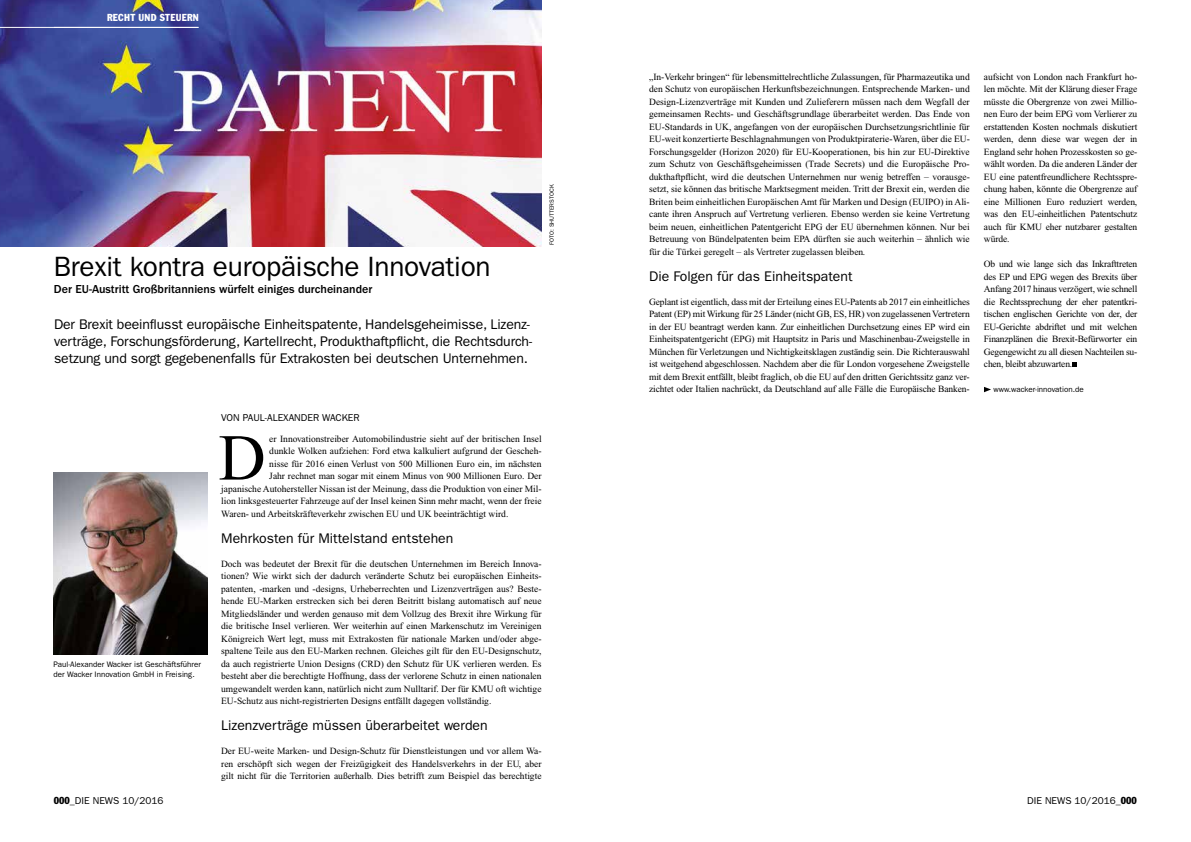
<style>
.page{position:relative;width:1191px;height:842px;background:#fff}
.page>*{position:absolute;margin:0;border:0;box-sizing:border-box;transform-origin:0 0}
.t1{font:65.5px "Times New Roman";color:#000}
.t2{font:28px "Franklin Gothic";letter-spacing:-.01em;color:#000}
.t3{font:14px/17px "Franklin Gothic";letter-spacing:-.01em;color:#000}
.t4{font:500 12px "Franklin Gothic";color:#000}
.t5{font:10px "Franklin Gothic";color:#000}
.t6{font:condensed 10px "Franklin Gothic";letter-spacing:.03em;color:#fff}
.t7{font:9.5px/12.5px "Times New Roman";color:#000;text-align:justify}
.t8{font:8px/10px "Franklin Gothic";color:#000}
.t9{font:6px "Franklin Gothic";color:#000}
.s1{font-stretch:condensed}
</style>
<div class="page">
<img style="left:0;top:0;width:541px;height:247px">
<img style="left:54px;top:472px;width:153px;height:183px">
<hr style="left:0;top:27px;width:198px;height:1px;background:#fff">
<svg style="left:1072px;top:362px;width:5px;height:5px"></svg>
<svg style="left:984px;top:387px;width:7px;height:5px"></svg>
<p class="t6" style="left:107px;top:11px;width:93px">RECHT UND STEUERN</p>
<h2 class="t2" style="left:54px;top:251px;width:438px">Brexit kontra europäische Innovation</h2>
<p class="t4" style="left:54px;top:282px;width:320px">Der EU-Austritt Großbritanniens würfelt einiges durcheinander</p>
<p class="t3" style="left:54px;top:316px;width:479px">Der Brexit beeinflusst europäische Einheitspatente, Handelsgeheimisse, Lizenz&shy;verträge, Forschungsförderung, Kartellrecht, Produkthaftpflicht, die Rechtsdurch&shy;setzung und sorgt gegebenenfalls für Extrakosten bei deutschen Unternehmen.</p>
<p class="t9" style="left:548px;top:245px;width:62px;rotate:-90deg">FOTO: SHUTTERSTOCK</p>
<p class="t8" style="left:54px;top:659px;width:149px">Paul-Alexander Wacker ist Geschäftsführer der Wacker Innovation GmbH in Freising.</p>
<p class="t5" style="left:221px;top:412px;width:140px">VON PAUL-ALEXANDER WACKER</p>
<p class="t7" style="left:269px;top:432px;width:274px">er Innovationstreiber Automobilindustrie sieht auf der britischen Insel</p>
<p class="t7" style="left:269px;top:445px;width:274px">dunkle Wolken aufziehen: Ford etwa kalkuliert aufgrund der Gescheh-</p>
<p class="t7" style="left:269px;top:457px;width:274px">nisse für 2016 einen Verlust von 500 Millionen Euro ein, im nächsten</p>
<p class="t7" style="left:269px;top:470px;width:274px">Jahr rechnet man sogar mit einem Minus von 900 Millionen Euro. Der</p>
<p class="t7" style="left:221px;top:482px;width:322px">japanische Autohersteller Nissan ist der Meinung, dass die Produktion von einer Mil-</p>
<p class="t7" style="left:221px;top:495px;width:322px">lion linksgesteuerter Fahrzeuge auf der Insel keinen Sinn mehr macht, wenn der freie</p>
<p class="t7" style="left:221px;top:507px;width:289px">Waren- und Arbeitskräfteverkehr zwischen EU und UK beeinträchtigt wird.</p>
<h3 class="t3" style="left:221px;top:530px;width:234px">Mehrkosten für Mittelstand entstehen</h3>
<p class="t7" style="left:221px;top:557px;width:322px">Doch was bedeutet der Brexit für die deutschen Unternehmen im Bereich Innova&shy;tionen? Wie wirkt sich der dadurch veränderte Schutz bei europäischen Einheits&shy;patenten, -marken und -designs, Urheberrechten und Lizenzverträgen aus? Beste&shy;hende EU-Marken erstrecken sich bei deren Beitritt bislang automatisch auf neue Mitgliedsländer und werden genauso mit dem Vollzug des Brexit ihre Wirkung für die britische Insel verlieren. Wer weiterhin auf einen Markenschutz im Vereinigen Königreich Wert legt, muss mit Extrakosten für nationale Marken und/oder abge&shy;spaltene Teile aus den EU-Marken rechnen. Gleiches gilt für den EU-Designschutz, da auch registrierte Union Designs (CRD) den Schutz für UK verlieren werden. Es besteht aber die berechtigte Hoffnung, dass der verlorene Schutz in einen nationalen umgewandelt werden kann, natürlich nicht zum Nulltarif. Der für KMU oft wichtige EU-Schutz aus nicht-registrierten Designs entfällt dagegen vollständig.</p>
<h3 class="t3" style="left:221px;top:717px;width:268px">Lizenzverträge müssen überarbeitet werden</h3>
<p class="t7" style="left:221px;top:745px;width:322px">Der EU-weite Marken- und Design-Schutz für Dienstleistungen und vor allem Wa&shy;ren erschöpft sich wegen der Freizügigkeit des Handelsverkehrs in der EU, aber gilt nicht für die Territorien außerhalb. Dies betrifft zum Beispiel das berechtigte</p>
<h1 class="t1" style="left:218px;top:422px;width:49px">D</h1>
<p class="t7" style="left:649px;top:70px;width:322px">„In-Verkehr bringen“ für lebensmittelrechtliche Zulassungen, für Pharmazeutika und den Schutz von europäischen Herkunftsbezeichnungen. Entsprechende Marken- und Design-Lizenzverträge mit Kunden und Zulieferern müssen nach dem Wegfall der gemeinsamen Rechts- und Geschäftsgrundlage überarbeitet werden. Das Ende von EU-Standards in UK, angefangen von der europäischen Durchsetzungsrichtlinie für EU-weit konzertierte Beschlagnahmungen von Produktpiraterie-Waren, über die EU-Forschungsgelder (Horizon 2020) für EU-Kooperationen, bis hin zur EU-Direktive zum Schutz von Geschäftsgeheimissen (Trade Secrets) und die Europäische Pro&shy;dukthaftpflicht, wird die deutschen Unternehmen nur wenig betreffen – vorausge&shy;setzt, sie können das britische Marktsegment meiden. Tritt der Brexit ein, werden die Briten beim einheitlichen Europäischen Amt für Marken und Design (EUIPO) in Ali&shy;cante ihren Anspruch auf Vertretung verlieren. Ebenso werden sie keine Vertretung beim neuen, einheitlichen Patentgericht EPG der EU übernehmen können. Nur bei Betreuung von Bündelpatenten beim EPA dürften sie auch weiterhin – ähnlich wie für die Türkei geregelt – als Vertreter zugelassen bleiben.</p>
<h3 class="t3" style="left:649px;top:268px;width:205px">Die Folgen für das Einheitspatent</h3>
<p class="t7" style="left:649px;top:295px;width:322px">Geplant ist eigentlich, dass mit der Erteilung eines EU-Patents ab 2017 ein einheitliches Patent (EP) mit Wirkung für 25 Länder (nicht GB, ES, HR) von zugelassenen Vertretern in der EU beantragt werden kann. Zur einheitlichen Durchsetzung eines EP wird ein Einheitspatentgericht (EPG) mit Hauptsitz in Paris und Maschinenbau-Zweigstelle in München für Verletzungen und Nichtigkeitsklagen zuständig sein. Die Richterauswahl ist weitgehend abgeschlossen. Nachdem aber die für London vorgesehene Zweigstelle mit dem Brexit entfällt, bleibt fraglich, ob die EU auf den dritten Gerichtssitz ganz ver&shy;zichtet oder Italien nachrückt, da Deutschland auf alle Fälle die Europäische Banken-</p>
<p class="t7" style="left:984px;top:70px;width:155px">aufsicht von London nach Frankfurt ho&shy;len möchte. Mit der Klärung dieser Frage müsste die Obergrenze von zwei Millio&shy;nen Euro der beim EPG vom Verlierer zu erstattenden Kosten nochmals diskutiert werden, denn diese war wegen der in England sehr hohen Prozesskosten so ge&shy;wählt worden. Da die anderen Länder der EU eine patentfreundlichere Rechtsspre&shy;chung haben, könnte die Obergrenze auf eine Millionen Euro reduziert werden, was den EU-einheitlichen Patentschutz auch für KMU eher nutzbarer gestalten würde.</p>
<p class="t7" style="left:984px;top:258px;width:155px">Ob und wie lange sich das Inkrafttreten des EP und EPG wegen des Brexits über Anfang 2017 hinaus verzögert, wie schnell die Rechtssprechung der eher patentkri&shy;tischen englischen Gerichte von der, der EU-Gerichte abdriftet und mit welchen Finanzplänen die Brexit-Befürworter ein Gegengewicht zu all diesen Nachteilen su&shy;chen, bleibt abzuwarten.</p>
<p class="t8" style="left:993px;top:385px;width:92px">www.wacker-innovation.de</p>
<p class="t5" style="left:54px;top:795px;width:111px"><span class="s1">000_</span>DIE NEWS 10/2016</p>
<p class="t5" style="left:1027px;top:795px;width:111px">DIE NEWS 10/2016<span class="s1">_000</span></p>
</div>
